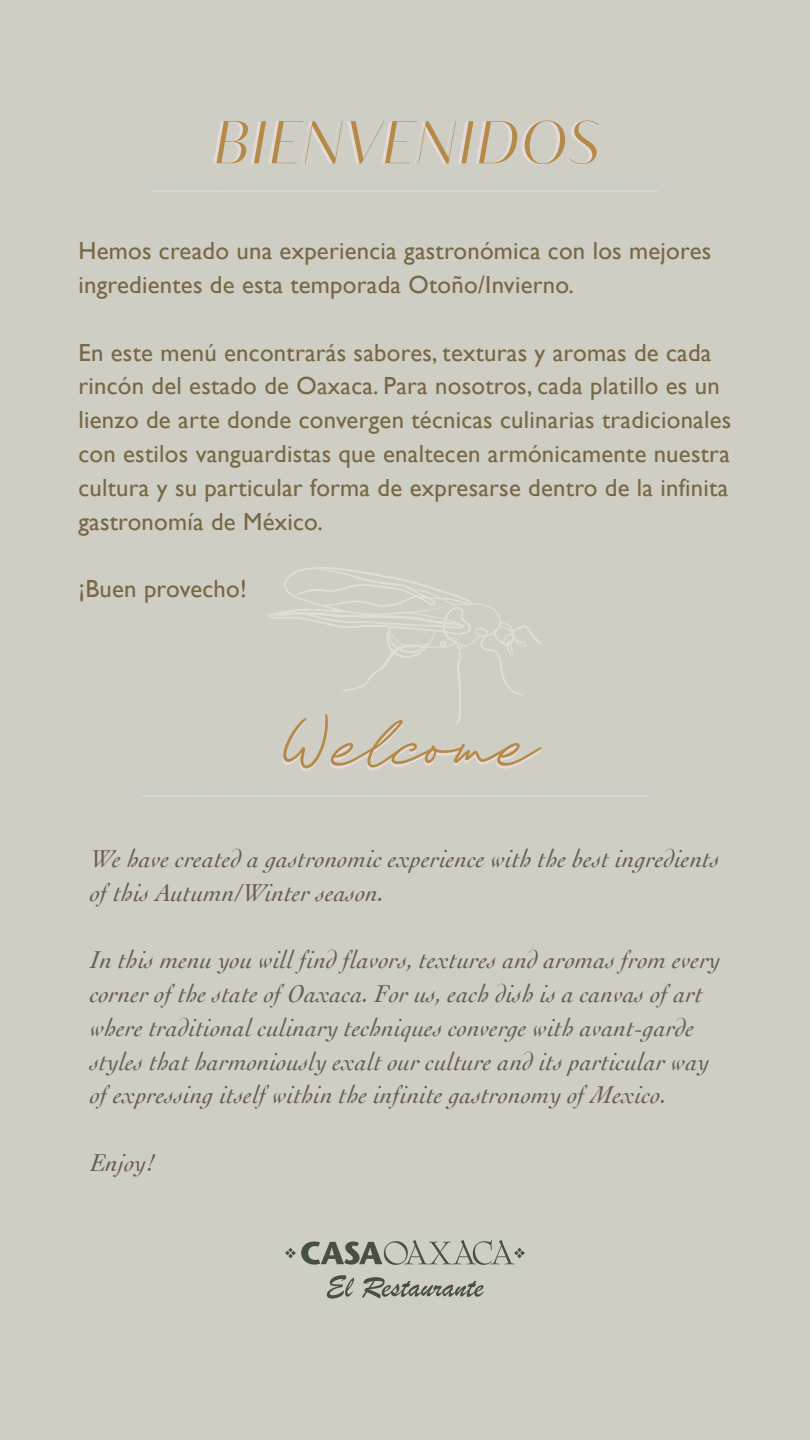
<style>
.page{position:relative;width:810px;height:1440px;background:#cecec4}
.page>*{position:absolute;margin:0;border:0;box-sizing:border-box;transform-origin:0 0}
.t1{font:120px "Ellie Script";color:#b58948}
.t2{font:italic 300 60px "Blacker Sans Display Trial";letter-spacing:.05em;color:#b58948}
.t3{font:italic 25.5px/33.8px "Cochin";letter-spacing:.01em;color:#6b5a54}
.t4{font:24.75px/33.8px "Gill Sans";letter-spacing:.01em;color:#776744}
</style>
<div class="page">
<svg style="left:153px;top:191px;width:503px;height:1px"></svg>
<svg style="left:144px;top:796px;width:503px;height:1px"></svg>
<svg style="left:267px;top:567px;width:276px;height:157px"></svg>
<svg style="left:285px;top:1240px;width:240px;height:25px"></svg>
<svg style="left:327px;top:1275px;width:27px;height:24px"></svg>
<svg style="left:362px;top:1277px;width:122px;height:21px"></svg>
<h2 class="t2" style="left:214px;top:98px;width:386px">BIENVENIDOS</h2>
<p class="t4" style="left:78px;top:234px;width:635px">Hemos creado una experiencia gastronómica con los mejores ingredientes de esta temporada Otoño/Invierno.</p>
<p class="t4" style="left:78px;top:335px;width:655px">En este menú encontrarás sabores, texturas y aromas de cada rincón del estado de Oaxaca. Para nosotros, cada platillo es un lienzo de arte donde convergen técnicas culinarias tradicionales con estilos vanguardistas que enaltecen armónicamente nuestra cultura y su particular forma de expresarse dentro de la infinita gastronomía de México.</p>
<p class="t4" style="left:78px;top:572px;width:170px">¡Buen provecho!</p>
<h1 class="t1" style="left:283px;top:684px;width:249px">Welcome</h1>
<p class="t3" style="left:90px;top:841px;width:631px">We have created a gastronomic experience with the best ingredients of this Autumn/Winter season.</p>
<p class="t3" style="left:90px;top:942px;width:632px">In this menu you will find flavors, textures and aromas from every corner of the state of Oaxaca. For us, each dish is a canvas of art where traditional culinary techniques converge with avant-garde styles that harmoniously exalt our culture and its particular way of expressing itself within the infinite gastronomy of Mexico.</p>
<p class="t3" style="left:90px;top:1144px;width:66px">Enjoy!</p>
</div>
